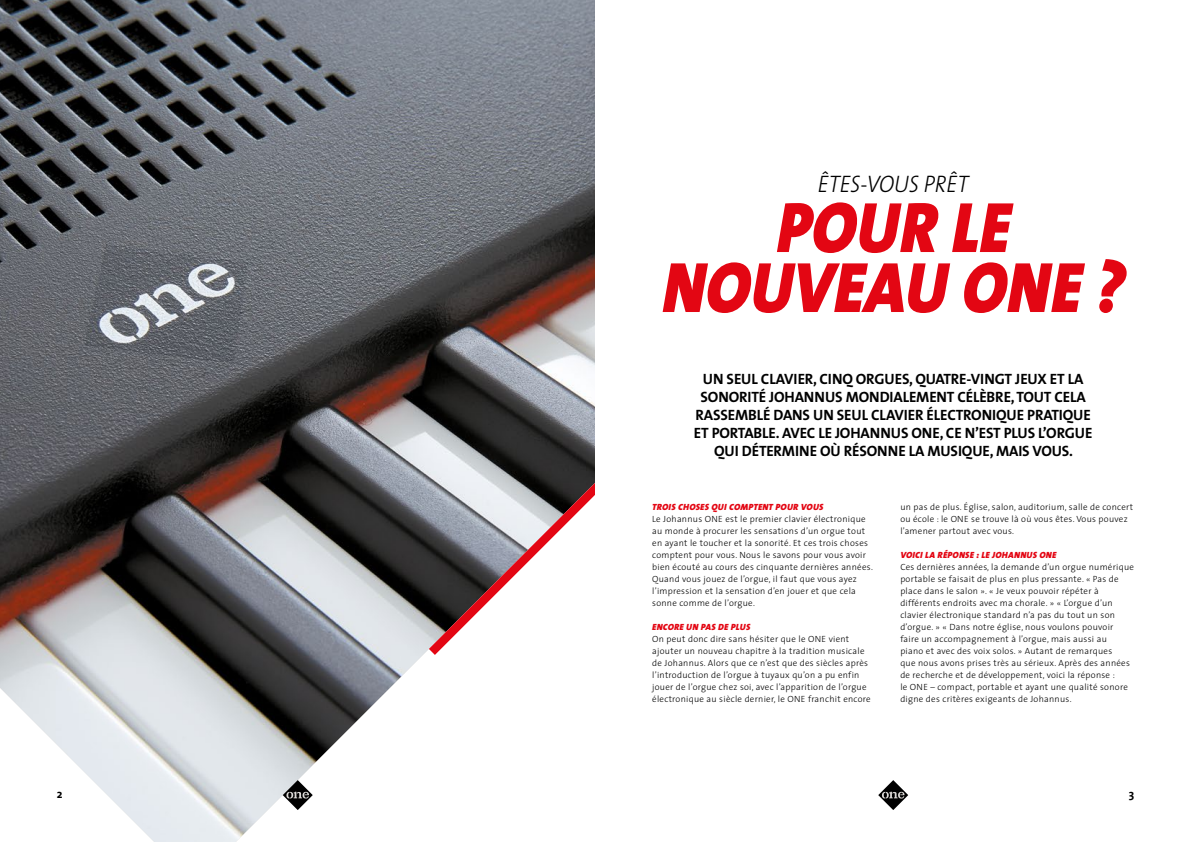
<style>
.page{position:relative;width:1191px;height:842px;background:#fff}
.page>*{position:absolute;margin:0;border:0;box-sizing:border-box;transform-origin:0 0}
.t1{font:italic 900 72px/60px "The Sans";color:#e30613;text-align:center;scale:.91 1}
.t2{font:italic 300 24px "The Sans";color:#000;scale:.91 1}
.t3{font:700 15px/18px "The Sans";letter-spacing:-.01em;color:#000;text-align:center}
.t4{font:700 12px "The Sans";color:#000}
.t5{font:300 9px/12px "The Sans";letter-spacing:.03em;color:#000}
.t6{font:italic 900 9px "The Sans";letter-spacing:.03em;color:#e30613}
</style>
<div class="page">
<img style="left:0;top:0;width:909px;height:842px">
<svg style="left:429px;top:0;width:480px;height:655px"></svg>
<div style="left:595px;top:0;width:596px;height:534px;background:#fff"></div>
<svg style="left:878px;top:780px;width:30px;height:30px"></svg>
<svg style="left:283px;top:780px;width:30px;height:30px"></svg>
<h2 class="t2" style="left:818px;top:164px;width:167px">ÊTES-VOUS PRÊT</h2>
<h1 class="t1" style="left:662px;top:196px;width:509px">POUR LE<br>NOUVEAU ONE ?</h1>
<p class="t3" style="left:694px;top:370px;width:400px">UN SEUL CLAVIER, CINQ ORGUES, QUATRE-VINGT JEUX ET LA SONORITÉ JOHANNUS MONDIALEMENT CÉLÈBRE, TOUT CELA RASSEMBLÉ DANS UN SEUL CLAVIER ÉLECTRONIQUE PRATIQUE ET PORTABLE. AVEC LE JOHANNUS ONE, CE N’EST PLUS L’ORGUE QUI DÉTERMINE OÙ RÉSONNE LA MUSIQUE, MAIS VOUS.</p>
<p class="t6" style="left:652px;top:499px;width:173px">TROIS CHOSES QUI COMPTENT POUR VOUS</p>
<p class="t5" style="left:652px;top:513px;width:222px">Le Johannus ONE est le premier clavier électronique au monde à procurer les sensations d’un orgue tout en ayant le toucher et la sonorité. Et ces trois choses comptent pour vous. Nous le savons pour vous avoir bien écouté au cours des cinquante dernières années.<br>Quand vous jouez de l’orgue, il faut que vous ayez l’impression et la sensation d’en jouer et que cela sonne comme de l’orgue.</p>
<p class="t6" style="left:652px;top:619px;width:100px">ENCORE UN PAS DE PLUS</p>
<p class="t5" style="left:652px;top:633px;width:220px">On peut donc dire sans hésiter que le ONE vient ajouter un nouveau chapitre à la tradition musicale de Johannus. Alors que ce n’est que des siècles après l’introduction de l’orgue à tuyaux qu’on a pu enfin jouer de l’orgue chez soi, avec l’apparition de l’orgue électronique au siècle dernier, le ONE franchit encore</p>
<p class="t5" style="left:900px;top:501px;width:234px">un pas de plus. Église, salon, auditorium, salle de concert ou école : le ONE se trouve là où vous êtes. Vous pouvez l’amener partout avec vous.</p>
<p class="t6" style="left:900px;top:547px;width:158px">VOICI LA RÉPONSE : LE JOHANNUS ONE</p>
<p class="t5" style="left:900px;top:561px;width:235px">Ces dernières années, la demande d’un orgue numérique portable se faisait de plus en plus pressante. « Pas de place dans le salon ». « Je veux pouvoir répéter à différents endroits avec ma chorale. » « L’orgue d’un clavier électronique standard n’a pas du tout un son d’orgue. » « Dans notre église, nous voulons pouvoir faire un accompagnement à l’orgue, mais aussi au<br>piano et avec des voix solos. » Autant de remarques<br>que nous avons prises très au sérieux. Après des années de recherche et de développement, voici la réponse :<br>le ONE – compact, portable et ayant une qualité sonore digne des critères exigeants de Johannus.</p>
<h3 class="t4" style="left:57px;top:784px;width:7px">2</h3>
<h3 class="t4" style="left:1128px;top:784px;width:7px">3</h3>
</div>
